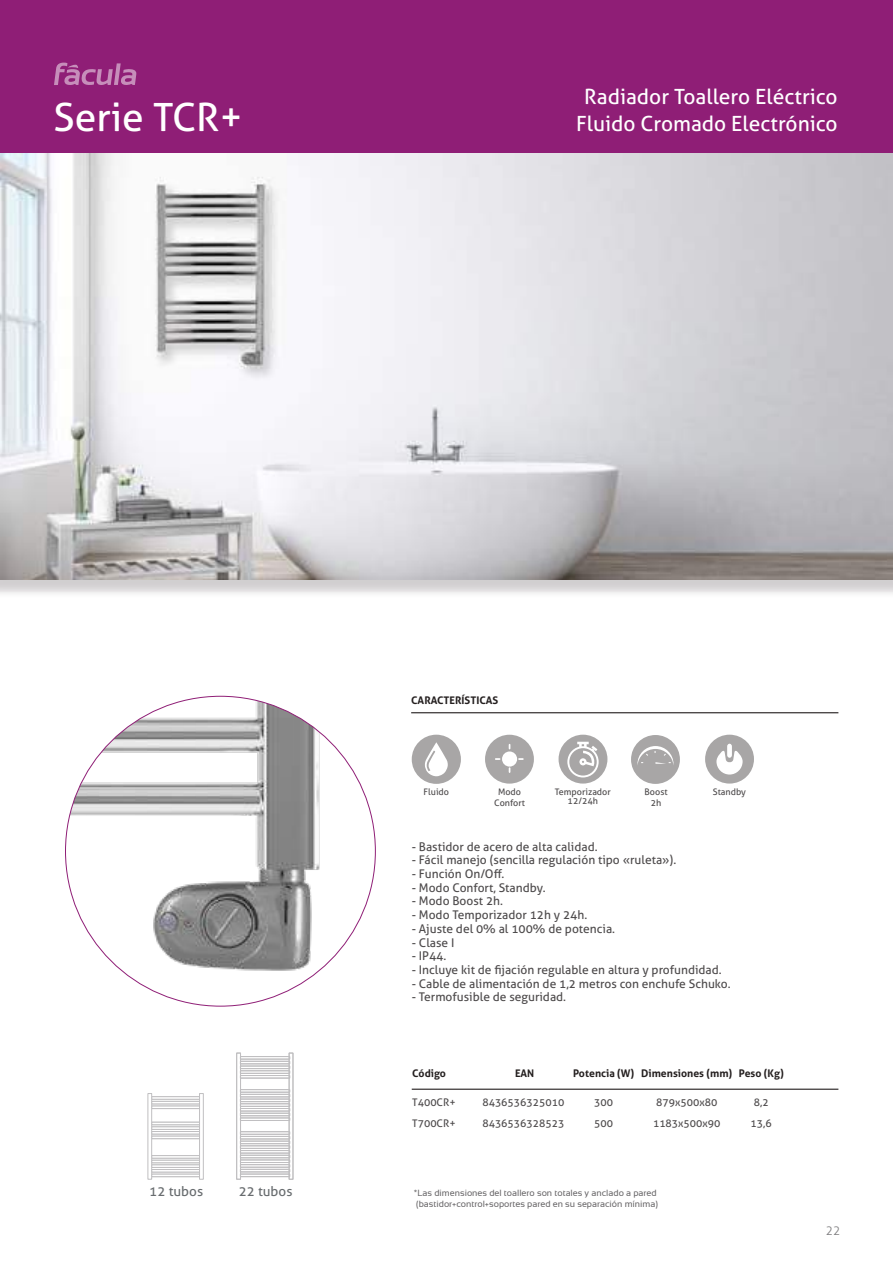
<style>
.page{position:relative;width:893px;height:1263px;background:#fff}
.page>*{position:absolute;margin:0;border:0;box-sizing:border-box;transform-origin:0 0}
.t1{font:39px "Aller";color:#fff}
.t2{font:21px/27px "Aller";color:#fff;text-align:center}
.t3{font:13.5px "Aller";color:#686c6f}
.t4{font:12px "Aller";color:#4e4b4c}
.t5{font:300 12px "Aller";color:#7d7c7e}
.t6{font:10.5px "Aller";color:#4e4b4c}
.t7{font:700 10.5px "Aller";color:#241f1f}
.t8{font:9px/11.7px "Sansation";color:#656365}
.t9{font:9px/10.6px "Aller";color:#4e4b4c;text-align:center}
</style>
<div class="page">
<div style="left:0;top:0;width:893px;height:153px;background:#8f1e76"></div>
<svg style="left:54px;top:63px;width:82px;height:22px"></svg>
<div style="left:0;top:155px;width:893px;height:444px;background:#241f1f;opacity:.2"></div>
<img style="left:0;top:153px;width:893px;height:427px">
<img style="left:65px;top:696px;width:310px;height:310px;border-radius:155px">
<hr style="left:412px;top:1089px;width:426px;height:1px;background:#241f1f">
<hr style="left:411px;top:712px;width:427px;height:1px;background:#241f1f">
<div style="left:412px;top:735px;width:49px;height:49px;background:#a8a6a6;border-radius:50%"></div>
<svg style="left:425px;top:742px;width:23px;height:34px"></svg>
<svg style="left:485px;top:735px;width:49px;height:49px;background:#aba9a9"></svg>
<div style="left:502px;top:751px;width:15px;height:15px;background:#fff;border-radius:50%"></div>
<div style="left:631px;top:735px;width:49px;height:49px;background:#a8a6a6;border-radius:50%"></div>
<svg style="left:637px;top:746px;width:36px;height:19px"></svg>
<svg style="left:559px;top:735px;width:48px;height:48px"></svg>
<svg style="left:577px;top:742px;width:20px;height:24px"></svg>
<div style="left:567px;top:746px;width:32px;height:31px;border:2px solid #fff;border-radius:50%"></div>
<div style="left:705px;top:735px;width:49px;height:48px;background:#a8a6a6;border-radius:50%"></div>
<svg style="left:716px;top:751px;width:27px;height:23px"></svg>
<div style="left:727px;top:744px;width:5px;height:14px;background:#fff;border-radius:3px"></div>
<div style="left:240px;top:1056px;width:50px;height:3px;border:1px solid #c0bfc1"></div>
<div style="left:240px;top:1061px;width:50px;height:3px;border:1px solid #c0bfc1"></div>
<div style="left:240px;top:1066px;width:50px;height:3px;border:1px solid #c0bfc1"></div>
<div style="left:240px;top:1070px;width:50px;height:3px;border:1px solid #c0bfc1"></div>
<div style="left:240px;top:1075px;width:50px;height:3px;border:1px solid #c0bfc1"></div>
<div style="left:240px;top:1089px;width:50px;height:3px;border:1px solid #c0bfc1"></div>
<div style="left:240px;top:1094px;width:50px;height:3px;border:1px solid #c0bfc1"></div>
<div style="left:240px;top:1099px;width:50px;height:3px;border:1px solid #c0bfc1"></div>
<div style="left:240px;top:1103px;width:50px;height:3px;border:1px solid #c0bfc1"></div>
<div style="left:240px;top:1108px;width:50px;height:3px;border:1px solid #c0bfc1"></div>
<div style="left:240px;top:1113px;width:50px;height:3px;border:1px solid #c0bfc1"></div>
<div style="left:240px;top:1117px;width:50px;height:4px;border:1px solid #c0bfc1"></div>
<div style="left:240px;top:1131px;width:50px;height:3px;border:1px solid #c0bfc1"></div>
<div style="left:240px;top:1136px;width:50px;height:3px;border:1px solid #c0bfc1"></div>
<div style="left:240px;top:1141px;width:50px;height:3px;border:1px solid #c0bfc1"></div>
<div style="left:240px;top:1145px;width:50px;height:4px;border:1px solid #c0bfc1"></div>
<div style="left:240px;top:1150px;width:50px;height:3px;border:1px solid #c0bfc1"></div>
<div style="left:240px;top:1155px;width:50px;height:3px;border:1px solid #c0bfc1"></div>
<div style="left:240px;top:1160px;width:50px;height:3px;border:1px solid #c0bfc1"></div>
<div style="left:240px;top:1164px;width:50px;height:3px;border:1px solid #c0bfc1"></div>
<div style="left:240px;top:1169px;width:50px;height:3px;border:1px solid #c0bfc1"></div>
<div style="left:240px;top:1174px;width:50px;height:3px;border:1px solid #c0bfc1"></div>
<div style="left:236px;top:1053px;width:5px;height:126px;border:1px solid #c0bfc1"></div>
<div style="left:289px;top:1053px;width:4px;height:126px;border:1px solid #c0bfc1"></div>
<div style="left:151px;top:1096px;width:49px;height:3px;background:#fff;border:1px solid #c0bfc1"></div>
<div style="left:151px;top:1101px;width:49px;height:3px;background:#fff;border:1px solid #c0bfc1"></div>
<div style="left:151px;top:1106px;width:49px;height:3px;background:#fff;border:1px solid #c0bfc1"></div>
<div style="left:151px;top:1122px;width:49px;height:3px;background:#fff;border:1px solid #c0bfc1"></div>
<svg style="left:152px;top:1126px;width:47px;height:4px"></svg>
<div style="left:151px;top:1131px;width:49px;height:3px;background:#fff;border:1px solid #c0bfc1"></div>
<div style="left:151px;top:1136px;width:49px;height:3px;background:#fff;border:1px solid #c0bfc1"></div>
<div style="left:151px;top:1155px;width:49px;height:3px;background:#fff;border:1px solid #c0bfc1"></div>
<div style="left:151px;top:1160px;width:49px;height:3px;background:#fff;border:1px solid #c0bfc1"></div>
<svg style="left:152px;top:1164px;width:47px;height:4px"></svg>
<div style="left:151px;top:1169px;width:49px;height:3px;background:#fff;border:1px solid #c0bfc1"></div>
<div style="left:151px;top:1174px;width:49px;height:3px;background:#fff;border:1px solid #c0bfc1"></div>
<svg style="left:148px;top:1093px;width:4px;height:86px"></svg>
<svg style="left:199px;top:1093px;width:5px;height:86px"></svg>
<h1 class="t1" style="left:53px;top:94px;width:191px">Serie TCR+</h1>
<h2 class="t2" style="left:576px;top:83px;width:263px">Radiador Toallero Eléctrico<br>Fluido Cromado Electrónico</h2>
<p class="t3" style="left:149px;top:1183px;width:55px">12 tubos</p>
<p class="t3" style="left:239px;top:1183px;width:55px">22 tubos</p>
<p class="t7" style="left:411px;top:694px;width:89px">CARACTERÍSTICAS</p>
<p class="t9" style="left:424px;top:787px;width:27px">Fluido</p>
<p class="t9" style="left:713px;top:787px;width:35px">Standby</p>
<p class="t9" style="left:494px;top:787px;width:32px">Modo<br>Confort</p>
<p class="t9" style="left:555px;top:788px;width:57px;line-height:9px">Temporizador<br>12/24h</p>
<p class="t9" style="left:645px;top:787px;width:25px">Boost<br>2h</p>
<p class="t4" style="left:412px;top:839px;width:187px">- Bastidor de acero de alta calidad.</p>
<p class="t4" style="left:412px;top:853px;width:266px">- Fácil manejo (sencilla regulación tipo «ruleta»).</p>
<p class="t4" style="left:412px;top:866px;width:94px">- Función On/Off.</p>
<p class="t4" style="left:412px;top:880px;width:135px">- Modo Confort, Standby.</p>
<p class="t4" style="left:412px;top:894px;width:93px">- Modo Boost 2h.</p>
<p class="t4" style="left:412px;top:907px;width:177px">- Modo Temporizador 12h y 24h.</p>
<p class="t4" style="left:412px;top:921px;width:205px">- Ajuste del 0% al 100% de potencia.</p>
<p class="t4" style="left:412px;top:935px;width:44px">- Clase I</p>
<p class="t4" style="left:412px;top:949px;width:36px">- IP44.</p>
<p class="t4" style="left:412px;top:962px;width:311px">- Incluye kit de fijación regulable en altura y profundidad.</p>
<p class="t4" style="left:412px;top:976px;width:320px">- Cable de alimentación de 1,2 metros con enchufe Schuko.</p>
<p class="t4" style="left:412px;top:990px;width:156px">- Termofusible de seguridad.</p>
<p class="t7" style="left:412px;top:1067px;width:35px">Código</p>
<p class="t7" style="left:515px;top:1067px;width:21px">EAN</p>
<p class="t7" style="left:573px;top:1067px;width:212px">Potencia (W) Dimensiones (mm) Peso (Kg)</p>
<p class="t6" style="left:412px;top:1096px;width:45px">T400CR+</p>
<p class="t6" style="left:482px;top:1096px;width:83px">8436536325010</p>
<p class="t6" style="left:594px;top:1096px;width:20px">300</p>
<p class="t6" style="left:656px;top:1096px;width:63px">879x500x80</p>
<p class="t6" style="left:754px;top:1096px;width:16px">8,2</p>
<p class="t6" style="left:412px;top:1117px;width:45px">T700CR+</p>
<p class="t6" style="left:482px;top:1117px;width:83px">8436536328523</p>
<p class="t6" style="left:594px;top:1117px;width:20px">500</p>
<p class="t6" style="left:653px;top:1117px;width:69px">1183x500x90</p>
<p class="t6" style="left:751px;top:1117px;width:23px">13,6</p>
<p class="t8" style="left:414px;top:1187px;width:246px">*Las dimensiones del toallero son totales y anclado a pared (bastidor+control+soportes pared en su separación mínima)</p>
<p class="t5" style="left:826px;top:1223px;width:16px">22</p>
</div>
